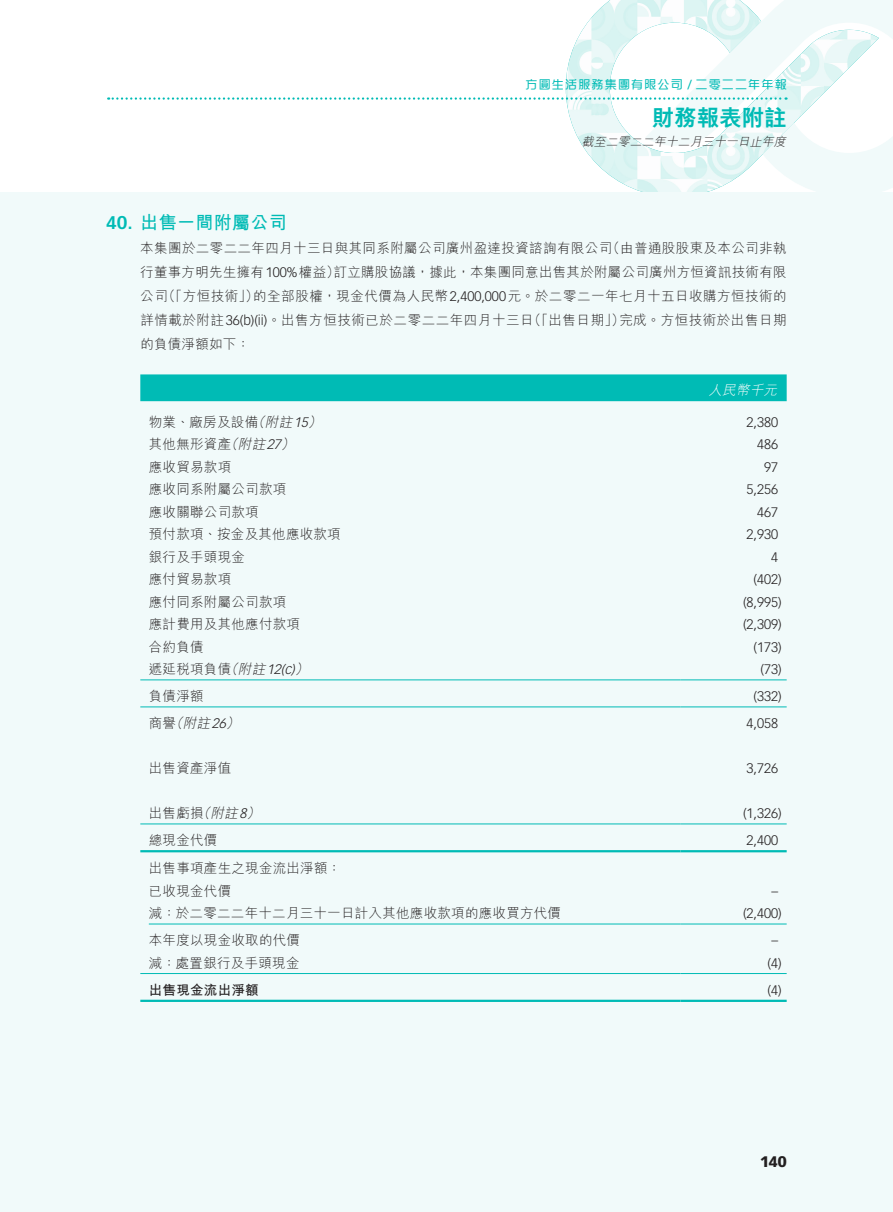
<style>
.page{position:relative;width:893px;height:1212px;background:#fff}
.page>*{position:absolute;margin:0;border:0;box-sizing:border-box;transform-origin:0 0}
.t1{font:800 22.5px "M Hei HK";color:#00bbb5}
.t2{font:700 18px "M Hei HK";letter-spacing:.02em;color:#00bbb5}
.t3{font:900 15px "Vectora LT Std";color:#231f20}
.t4{font:300 13.5px/24px "M Hei HK";letter-spacing:.02em;color:#231f20}
.t5{font:300 13.5px/24px "M Hei HK";letter-spacing:.04em;color:#231f20}
.t6{font:300 13.5px "Vectora LT Std";color:#231f20}
.t7{font:italic 300 13.5px "M Hei HK";color:#231f20}
.t8{font:700 13.5px "M Hei HK";letter-spacing:.02em;color:#231f20}
.t9{font:italic 300 13.5px "M Hei HK";color:#fff}
.t10{font:italic 300 13.5px "Vectora LT Std";color:#231f20}
.t11{font:500 12px "MJ Ngai HK";letter-spacing:.1em;color:#00bbb5}
.t12{font:italic 300 12px "M Hei HK";color:#231f20}
.s1{font-family:"Vectora LT Std"}
.s2{font-family:"Century Gothic";font-weight:700;font-size:11.25px}
.s3{font-family:"M Hei HK"}
</style>
<div class="page">
<img style="left:566px;top:0;width:79px;height:192px">
<svg style="left:645px;top:0;width:248px;height:192px;fill:#f1fafa"></svg>
<div style="left:0;top:192px;width:893px;height:1020px;background:#f1fafa"></div>
<svg style="left:108px;top:97px;width:678px;height:3px"></svg>
<div style="left:140px;top:374px;width:647px;height:27px;background:#00bbb5"></div>
<hr style="left:140px;top:679px;width:540px;height:1px;background:#00bbb5">
<hr style="left:680px;top:679px;width:107px;height:1px;background:#00bbb5">
<hr style="left:140px;top:706px;width:540px;height:1px;background:#00bbb5">
<hr style="left:680px;top:706px;width:107px;height:1px;background:#00bbb5">
<hr style="left:140px;top:823px;width:540px;height:1px;background:#00bbb5">
<hr style="left:680px;top:823px;width:107px;height:1px;background:#00bbb5">
<hr style="left:140px;top:850px;width:540px;height:2px;background:#00bbb5">
<hr style="left:680px;top:850px;width:107px;height:2px;background:#00bbb5">
<hr style="left:149px;top:923px;width:531px;height:1px;background:#00bbb5">
<hr style="left:680px;top:923px;width:107px;height:1px;background:#00bbb5">
<hr style="left:140px;top:973px;width:540px;height:1px;background:#00bbb5">
<hr style="left:680px;top:973px;width:107px;height:1px;background:#00bbb5">
<hr style="left:140px;top:1000px;width:540px;height:2px;background:#00bbb5">
<hr style="left:680px;top:1000px;width:107px;height:2px;background:#00bbb5">
<h2 class="t2" style="left:106px;top:209px;width:182px"><span class="s1">40.</span> 出售一間附屬公司</h2>
<p class="t11" style="left:526px;top:78px;width:263px">方圓生活服務集團有限公司 <span class="s2">/</span> 二零二二年年報</p>
<h1 class="t1" style="left:652px;top:107px;width:136px">財務報表附註</h1>
<p class="t12" style="left:582px;top:135px;width:208px">截至二零二二年十二月三十一日止年度</p>
<p class="t4" style="left:607px;top:236px;width:181px">（由普通股股東及本公司非執</p>
<p class="t4" style="left:334px;top:236px;width:455px;text-indent:-193px">本集團於二零二二年四月十三日與其同系附屬公司廣州盈達投資諮詢有限公司<br>訂立購股協議，據此，本集團同意出售其於附屬公司廣州方恒資訊技術有限</p>
<p class="t5" style="left:253px;top:260px;width:535px;text-indent:-113px">行董事方明先生擁有<span class="s1">100%</span>權益）<br>的全部股權，現金代價為人民幣<span class="s1">2,400,000</span>元。於二零二一年七月十五日收購方恒技術的</p>
<p class="t4" style="left:162px;top:284px;width:98px">（「方恒技術」）</p>
<p class="t4" style="left:140px;top:284px;width:29px">公司</p>
<p class="t4" style="left:528px;top:308px;width:98px">（「出售日期」）</p>
<p class="t5" style="left:140px;top:308px;width:395px">詳情載於附註<span class="s1">36 b( )(ii)</span>。出售方恒技術已於二零二二年四月十三日的負債淨額如下：</p>
<p class="t5" style="left:619px;top:308px;width:169px">完成。方恒技術於出售日期</p>
<p class="t7" style="left:251px;top:415px;width:18px">（</p>
<p class="t7" style="left:308px;top:415px;width:18px">(</p>
<p class="t7" style="left:265px;top:415px;width:48px">附註<span class="s1">15</span></p>
<p class="t4" style="left:149px;top:409px;width:111px">物業、廠房及設備</p>
<p class="t9" style="left:708px;top:383px;width:73px">人民幣千元</p>
<p class="t6" style="left:747px;top:414px;width:33px">2,380</p>
<p class="t7" style="left:224px;top:437px;width:18px">（</p>
<p class="t7" style="left:281px;top:437px;width:18px">(</p>
<p class="t7" style="left:238px;top:437px;width:48px">附註<span class="s1">27</span></p>
<p class="t4" style="left:149px;top:432px;width:84px">其他無形資產</p>
<p class="t6" style="left:757px;top:436px;width:23px">486</p>
<p class="t4" style="left:149px;top:454px;width:84px">應收貿易款項</p>
<p class="t6" style="left:764px;top:459px;width:16px">97</p>
<p class="t4" style="left:149px;top:477px;width:139px">應收同系附屬公司款項</p>
<p class="t6" style="left:747px;top:481px;width:33px">5,256</p>
<p class="t4" style="left:149px;top:499px;width:111px">應收關聯公司款項</p>
<p class="t6" style="left:757px;top:504px;width:23px">467</p>
<p class="t4" style="left:149px;top:522px;width:193px">預付款項、按金及其他應收款項</p>
<p class="t6" style="left:747px;top:526px;width:33px">2,930</p>
<p class="t4" style="left:149px;top:544px;width:98px">銀行及手頭現金</p>
<p class="t6" style="left:771px;top:549px;width:9px">4</p>
<p class="t4" style="left:149px;top:567px;width:84px">應付貿易款項</p>
<p class="t6" style="left:754px;top:571px;width:30px">)402(</p>
<p class="t4" style="left:149px;top:589px;width:139px">應付同系附屬公司款項</p>
<p class="t6" style="left:743px;top:594px;width:40px">)8,995(</p>
<p class="t4" style="left:149px;top:612px;width:153px">應計費用及其他應付款項</p>
<p class="t6" style="left:743px;top:616px;width:40px">)2,309(</p>
<p class="t4" style="left:149px;top:634px;width:56px">合約負債</p>
<p class="t6" style="left:754px;top:639px;width:30px">)173(</p>
<p class="t7" style="left:224px;top:662px;width:18px">（</p>
<p class="t10" style="left:281px;top:661px;width:32px"><span class="s3">(</span>(c(</p>
<p class="t7" style="left:238px;top:662px;width:48px">附註<span class="s1">12</span></p>
<p class="t4" style="left:149px;top:657px;width:84px">遞延稅項負債</p>
<p class="t6" style="left:761px;top:661px;width:23px">)73(</p>
<p class="t4" style="left:149px;top:684px;width:56px">負債淨額</p>
<p class="t6" style="left:754px;top:688px;width:30px">)332(</p>
<p class="t7" style="left:169px;top:716px;width:18px">（</p>
<p class="t7" style="left:226px;top:716px;width:18px">(</p>
<p class="t7" style="left:183px;top:716px;width:48px">附註<span class="s1">26</span></p>
<p class="t4" style="left:149px;top:711px;width:29px">商譽</p>
<p class="t6" style="left:747px;top:715px;width:33px">4,058</p>
<p class="t4" style="left:149px;top:756px;width:84px">出售資產淨值</p>
<p class="t6" style="left:747px;top:760px;width:33px">3,726</p>
<p class="t7" style="left:197px;top:806px;width:18px">（</p>
<p class="t7" style="left:210px;top:806px;width:54px">附註 (<span class="s1">8</span></p>
<p class="t4" style="left:149px;top:801px;width:56px">出售虧損</p>
<p class="t6" style="left:743px;top:805px;width:40px">)1,326(</p>
<p class="t4" style="left:149px;top:826px;width:194px;line-height:28px">總現金代價<br>出售事項產生之現金流出淨額：</p>
<p class="t6" style="left:747px;top:832px;width:33px">2,400</p>
<p class="t4" style="left:149px;top:878px;width:84px">已收現金代價</p>
<p class="t6" style="left:771px;top:883px;width:8px">–</p>
<p class="t4" style="left:149px;top:901px;width:414px">減：於二零二二年十二月三十一日計入其他應收款項的應收買方代價</p>
<p class="t6" style="left:743px;top:905px;width:40px">)2,400(</p>
<p class="t4" style="left:149px;top:928px;width:153px">本年度以現金收取的代價</p>
<p class="t6" style="left:771px;top:932px;width:8px">–</p>
<p class="t4" style="left:149px;top:950px;width:152px">減：處置銀行及手頭現金</p>
<p class="t6" style="left:768px;top:955px;width:16px">(4)</p>
<p class="t8" style="left:149px;top:980px;width:111px">出售現金流出淨額</p>
<p class="t6" style="left:768px;top:982px;width:16px">(4)</p>
<p class="t3" style="left:760px;top:1152px;width:28px">140</p>
</div>
